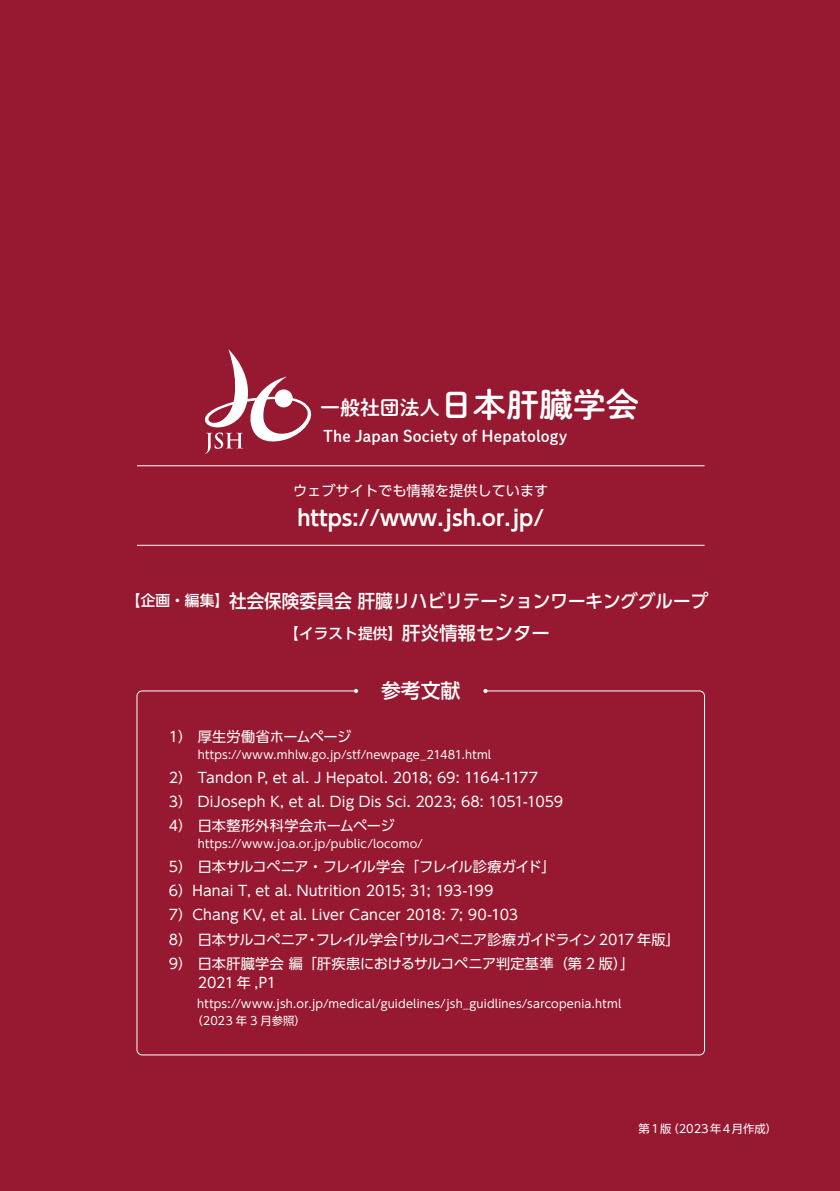
<style>
.page{position:relative;width:840px;height:1191px;background:#fff}
.page>*{position:absolute;margin:0;border:0;box-sizing:border-box;transform-origin:0 0}
.t1{font:700 21.2px "UD Shin Go Pro De";color:#fff}
.t2{font:20px "P Shuei M Go Std B";color:#fff}
.t3{font:500 19.8px "UD Shin Go Pro";color:#fff}
.t4{font:500 18.4px "UD Shin Go Pro";color:#fff;scale:.95 1}
.t5{font:15.8px "P Shuei M Go Std B";letter-spacing:.015em;color:#fff}
.t6{font:500 14.8px "UD Shin Go Pro";color:#fff}
.t7{font:14.2px/24px "UD Shin Go Pro";color:#fff}
.t8{font:11.4px/17px "UD Shin Go Pro";letter-spacing:.02em;color:#fff}
.t9{font:11.4px "UD Shin Go Pro";letter-spacing:.06em;color:#fff}
.s1{font-size:33.2px}
.s2{font-size:14.8px}
.s3{font-size:18.4px}
</style>
<div class="page">
<div style="left:0;top:0;width:839px;height:1191px;background:#971931"></div>
<svg style="left:354px;top:689px;width:4px;height:4px"></svg>
<svg style="left:483px;top:689px;width:4px;height:4px"></svg>
<svg style="left:205px;top:349px;width:107px;height:105px"></svg>
<hr style="left:137px;top:465px;width:567px;height:1px;background:#fff">
<hr style="left:137px;top:545px;width:567px;height:1px;background:#fff">
<h2 class="t2" style="left:320px;top:393px;width:320px">一般社団法人<span class="s1">日本肝臓学会</span></h2>
<p class="t5" style="left:323px;top:424px;width:245px">The Japan Society of Hepatology</p>
<p class="t7" style="left:293px;top:478px;width:257px">ウェブサイトでも情報を提供しています</p>
<h1 class="t1" style="left:297px;top:501px;width:248px">https://www.jsh.or.jp/</h1>
<p class="t4" style="left:126px;top:585px;width:614px"><span class="s2">【企画・編集】</span>社会保険委員会 肝臓リハビリテーションワーキンググループ</p>
<p class="t6" style="left:284px;top:621px;width:267px">【イラスト提供】<span class="s3">肝炎情報センター</span></p>
<h3 class="t3" style="left:381px;top:674px;width:81px">参考文献</h3>
<p class="t7" style="left:169px;top:724px;width:184px">1） 厚生労働省ホームページ</p>
<p class="t8" style="left:198px;top:745px;width:295px">https://www.mhlw.go.jp/stf/newpage_21481.html</p>
<p class="t7" style="left:169px;top:765px;width:395px">2） Tandon P, et al. J Hepatol. 2018; 69: 1164-1177<br>3） DiJoseph K, et al. Dig Dis Sci. 2023; 68: 1051-1059<br>4） 日本整形外科学会ホームページ</p>
<p class="t8" style="left:198px;top:835px;width:226px">https://www.joa.or.jp/public/locomo/</p>
<p class="t7" style="left:169px;top:854px;width:512px">5） 日本サルコペニア・フレイル学会「フレイル診療ガイド」<br>6）Hanai T, et al. Nutrition 2015; 31; 193-199<br>7）Chang KV, et al. Liver Cancer 2018: 7; 90-103<br>8） 日本サルコペニア・フレイル学会「サルコペニア診療ガイドライン 2017 年版」9） 日本肝臓学会 編「肝疾患におけるサルコペニア判定基準（第 2 版）」</p>
<p class="t7" style="left:198px;top:970px;width:80px">2021 年 ,P1</p>
<p class="t8" style="left:191px;top:995px;width:431px;text-indent:6px">https://www.jsh.or.jp/medical/guidelines/jsh_guidlines/sarcopenia.html（2023 年 3 月参照）</p>
<p class="t9" style="left:638px;top:1119px;width:140px">第1版（2023年4月作成）</p>
</div>
